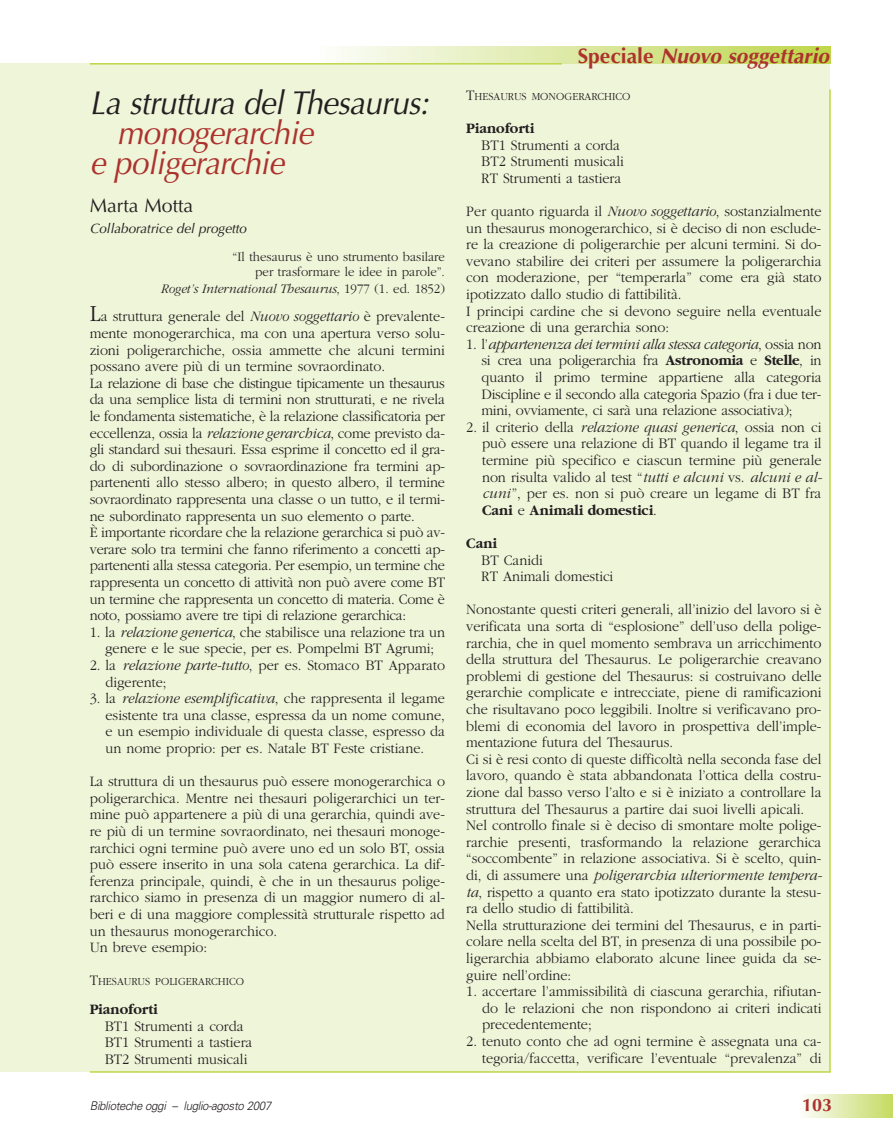
<style>
.page{position:relative;width:893px;height:1148px;background:#fff}
.page>*{position:absolute;margin:0;border:0;box-sizing:border-box;transform-origin:0 0}
.t1{font:italic 33px/30px "Optima";letter-spacing:-.015em;color:#ac322e;scale:.95 1}
.t2{font:italic 33px "Optima";letter-spacing:-.015em;color:#231f20;scale:.95 1}
.t3{font:italic 700 21px "Optima";color:#ac322e}
.t4{font:19.5px "Optima";color:#231f20}
.t5{font:700 18px "Optima";color:#ac322e}
.t6{font:300 15px/16.6px "Garamond";color:#231f20;scale:.95 1}
.t7{font:700 15px "Garamond";color:#231f20;scale:.95 1}
.t8{font:300 13.5px/15px "Garamond";color:#231f20;text-align:right;scale:.95 1}
.t9{font:italic 300 13.5px "Garamond";color:#231f20;scale:.95 1}
.t10{font:italic 13.5px "Optima";color:#231f20}
.t11{font:italic 300 12px "Univers";letter-spacing:-.03em;color:#231f20;scale:.95 1}
.t12{font:300 11.25px "Garamond";color:#231f20;scale:.95 1}
.s1{font-style:normal}
.s2{font-size:24px}
.s3{font-style:italic}
.s4{font-size:15px}
.s5{font-weight:700}
</style>
<div class="page">
<div style="left:0;top:64px;width:830px;height:1007px;background:#eff5d9"></div>
<div style="left:317px;top:47px;width:513px;height:17px;background:linear-gradient(to right,#fcfcfb,#bed64c)"></div>
<div style="left:800px;top:1094px;width:92px;height:23px;background:linear-gradient(to right,#fbfcf9,#c6db65)"></div>
<hr style="left:90px;top:63px;width:472px;height:2px;background:#bed747">
<hr style="left:90px;top:1071px;width:740px;height:1px;background:#bed747">
<hr style="left:829px;top:89px;width:1px;height:982px;background:#bed747">
<h1 class="t2" style="left:90px;top:89px;width:358px">La struttura del Thesaurus:</h1>
<h1 class="t1" style="left:90px;top:121px;width:237px;text-indent:27px">monogerarchie e poligerarchie</h1>
<h3 class="t4" style="left:90px;top:197px;width:105px">Marta Motta</h3>
<p class="t10" style="left:90px;top:222px;width:158px">Collaboratrice del progetto</p>
<p class="t8" style="left:232px;top:250px;width:225px">“Il thesaurus è uno strumento basilare per trasformare le idee in parole”.</p>
<p class="t9" style="left:160px;top:283px;width:301px">Roget’s International Thesaurus<span class="s1">, 1977 (1. ed. 1852)</span></p>
<p class="t6" style="left:90px;top:309px;width:375px"><span class="s2">L</span>a struttura generale del <span class="s3">Nuovo soggettario</span> è prevalente&shy;mente monogerarchica, ma con una apertura verso solu&shy;zioni poligerarchiche, ossia ammette che alcuni termini possano avere più di un termine sovraordinato.<br>La relazione di base che distingue tipicamente un thesaurus da una semplice lista di termini non strutturati, e ne rivela le fondamenta sistematiche, è la relazione classificatoria per eccellenza, ossia la <span class="s3">relazione gerarchica</span>, come previsto da&shy;gli standard sui thesauri. Essa esprime il concetto ed il gra&shy;do di subordinazione o sovraordinazione fra termini ap&shy;partenenti allo stesso albero; in questo albero, il termine sovraordinato rappresenta una classe o un tutto, e il termi&shy;ne subordinato rappresenta un suo elemento o parte.<br>È importante ricordare che la relazione gerarchica si può av&shy;verare solo tra termini che fanno riferimento a concetti ap&shy;partenenti alla stessa categoria. Per esempio, un termine che rappresenta un concetto di attività non può avere come BT un termine che rappresenta un concetto di materia. Come è noto, possiamo avere tre tipi di relazione gerarchica:</p>
<p class="t6" style="left:90px;top:625px;width:375px;text-align:center">1. la <span class="s3">relazione generica</span>, che stabilisce una relazione tra un genere e le sue specie, per es. Pompelmi BT Agrumi;</p>
<p class="t6" style="left:105px;top:658px;width:359px;text-indent:-16px">2. la <span class="s3">relazione parte-tutto</span>, per es. Stomaco BT Apparato digerente;</p>
<p class="t6" style="left:105px;top:691px;width:359px;text-align:justify;text-indent:-16px">3. la <span class="s3">relazione esemplificativa</span>, che rappresenta il legame esistente tra una classe, espressa da un nome comune, e un esempio individuale di questa classe, espresso da un nome proprio: per es. Natale BT Feste cristiane.</p>
<p class="t6" style="left:90px;top:774px;width:375px">La struttura di un thesaurus può essere monogerarchica o poligerarchica. Mentre nei thesauri poligerarchici un ter&shy;mine può appartenere a più di una gerarchia, quindi ave&shy;re più di un termine sovraordinato, nei thesauri monoge&shy;rarchici ogni termine può avere uno ed un solo BT, ossia può essere inserito in una sola catena gerarchica. La dif&shy;ferenza principale, quindi, è che in un thesaurus polige&shy;rarchico siamo in presenza di un maggior numero di al&shy;beri e di una maggiore complessità strutturale rispetto ad un thesaurus monogerarchico.<br>Un breve esempio:</p>
<p class="t12" style="left:90px;top:977px;width:164px"><span class="s4">T</span>HESAURUS POLIGERARCHICO</p>
<p class="t7" style="left:90px;top:1003px;width:73px">Pianoforti</p>
<p class="t6" style="left:105px;top:1018px;width:157px">BT1 Strumenti a corda<br>BT1 Strumenti a tastiera<br>BT2 Strumenti musicali</p>
<h2 class="t3" style="left:577px;top:48px;width:253px"><span class="s1">Speciale</span> Nuovo soggettario</h2>
<p class="t12" style="left:466px;top:92px;width:174px"><span class="s4">T</span>HESAURUS MONOGERARCHICO</p>
<p class="t7" style="left:466px;top:122px;width:73px">Pianoforti</p>
<p class="t6" style="left:481px;top:138px;width:151px">BT1 Strumenti a corda<br>BT2 Strumenti musicali<br>RT Strumenti a tastiera</p>
<p class="t6" style="left:466px;top:204px;width:375px">Per quanto riguarda il <span class="s3">Nuovo soggettario</span>, sostanzialmente un thesaurus monogerarchico, si è deciso di non esclude&shy;re la creazione di poligerarchie per alcuni termini. Si do&shy;vevano stabilire dei criteri per assumere la poligerarchia con moderazione, per “temperarla” come era già stato ipotizzato dallo studio di fattibilità.<br>I principi cardine che si devono seguire nella eventuale creazione di una gerarchia sono:</p>
<p class="t6" style="left:481px;top:337px;width:359px;text-align:justify;text-indent:-15px">1. l’<span class="s3">appartenenza dei termini alla stessa categoria</span>, ossia non si crea una poligerarchia fra <span class="s5">Astronomia</span> e <span class="s5">Stelle</span>, in quanto il primo termine appartiene alla categoria Discipline e il secondo alla categoria Spazio (fra i due ter&shy;mini, ovviamente, ci sarà una relazione associativa);</p>
<p class="t6" style="left:482px;top:420px;width:359px;text-align:justify;text-indent:-16px">2. il criterio della <span class="s3">relazione quasi generica</span>, ossia non ci può essere una relazione di BT quando il legame tra il termine più specifico e ciascun termine più generale non risulta valido al test “<span class="s3">tutti e alcuni</span> vs. <span class="s3">alcuni e al&shy;cuni</span>”, per es. non si può creare un legame di BT fra <span class="s5">Cani</span> e <span class="s5">Animali domestici</span>.</p>
<p class="t7" style="left:466px;top:537px;width:34px">Cani</p>
<p class="t6" style="left:481px;top:552px;width:140px">BT Canidi<br>RT Animali domestici</p>
<p class="t6" style="left:466px;top:602px;width:376px">Nonostante questi criteri generali, all’inizio del lavoro si è verificata una sorta di “esplosione” dell’uso della polige&shy;rarchia, che in quel momento sembrava un arricchimento della struttura del Thesaurus. Le poligerarchie creavano problemi di gestione del Thesaurus: si costruivano delle gerarchie complicate e intrecciate, piene di ramificazioni che risultavano poco leggibili. Inoltre si verificavano pro&shy;blemi di economia del lavoro in prospettiva dell’imple&shy;mentazione futura del Thesaurus.<br>Ci si è resi conto di queste difficoltà nella seconda fase del lavoro, quando è stata abbandonata l’ottica della costru&shy;zione dal basso verso l’alto e si è iniziato a controllare la struttura del Thesaurus a partire dai suoi livelli apicali.<br>Nel controllo finale si è deciso di smontare molte polige&shy;rarchie presenti, trasformando la relazione gerarchica “soccombente” in relazione associativa. Si è scelto, quin&shy;di, di assumere una <span class="s3">poligerarchia ulteriormente tempera&shy;ta</span>, rispetto a quanto era stato ipotizzato durante la stesu&shy;ra dello studio di fattibilità.<br>Nella strutturazione dei termini del Thesaurus, e in parti&shy;colare nella scelta del BT, in presenza di una possibile po&shy;ligerarchia abbiamo elaborato alcune linee guida da se&shy;guire nell’ordine:</p>
<p class="t6" style="left:482px;top:984px;width:359px;text-align:justify;text-indent:-16px">1. accertare l’ammissibilità di ciascuna gerarchia, rifiutan&shy;do le relazioni che non rispondono ai criteri indicati precedentemente;</p>
<p class="t6" style="left:466px;top:1034px;width:375px;text-align:right">2. tenuto conto che ad ogni termine è assegnata una ca&shy;tegoria/faccetta, verificare l’eventuale “prevalenza” di</p>
<p class="t11" style="left:90px;top:1100px;width:193px">Biblioteche oggi – luglio-agosto 2007</p>
<p class="t5" style="left:802px;top:1097px;width:32px">103</p>
</div>
